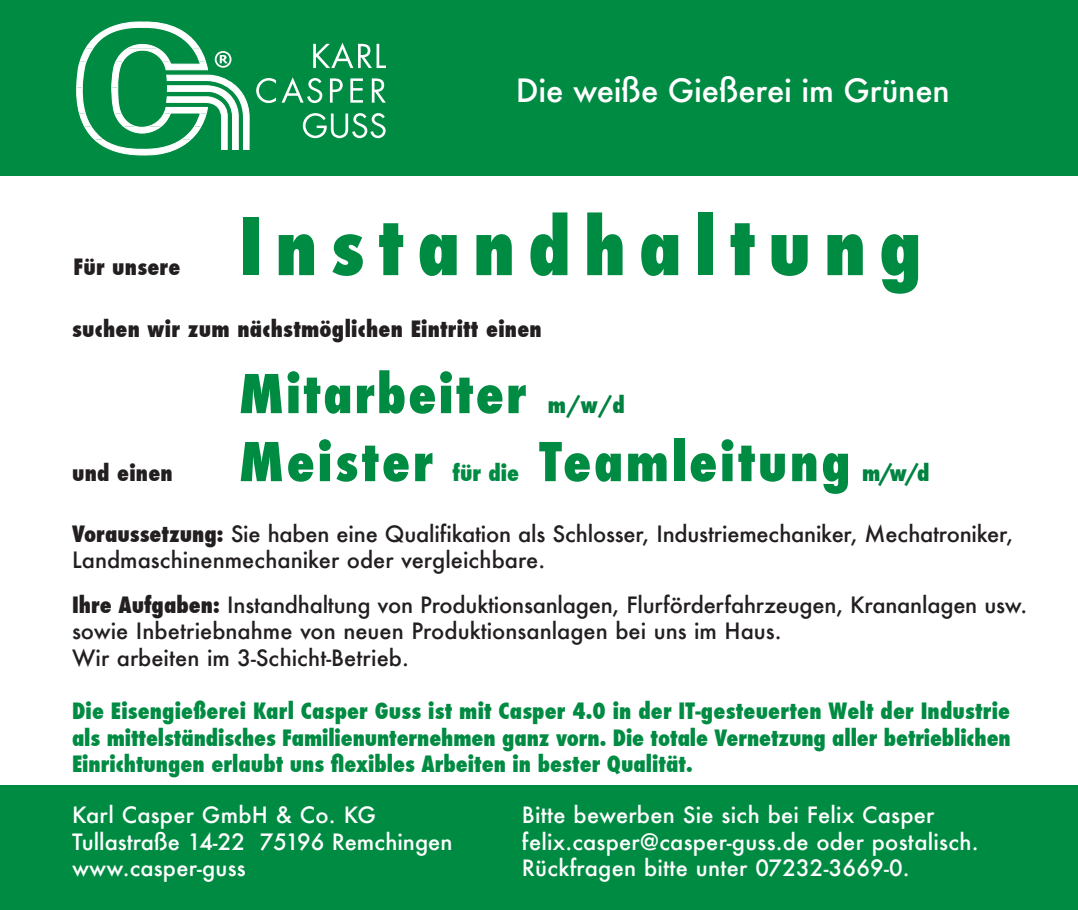
<style>
.page{position:relative;width:1078px;height:910px;background:#fff}
.page>*{position:absolute;margin:0;border:0;box-sizing:border-box;transform-origin:0 0}
.t1{font:800 condensed 76px "Futura";letter-spacing:.17em;color:#008b43}
.t2{font:800 condensed 52px "Futura";letter-spacing:.05em;color:#008b43}
.t3{font:500 31.4px "Futura";letter-spacing:-.005em;color:#fff}
.t4{font:500 22px/26.6px "Futura";letter-spacing:-.01em;color:#231f20}
.t5{font:800 condensed 22px/26.6px "Futura";color:#008b43;text-align:justify}
.t6{font:500 22px/26.6px "Futura";letter-spacing:.01em;color:#fff}
.t7{font:800 condensed 22px "Futura";letter-spacing:.01em;color:#231f20}
.t8{font:800 condensed 22px "Futura";color:#008240}
.s1{font-weight:800;font-stretch:condensed}
</style>
<div class="page">
<div style="left:0;top:0;width:1077px;height:176px;background:#008b43"></div>
<svg style="left:256px;top:77px;width:130px;height:26px"></svg>
<svg style="left:313px;top:43px;width:73px;height:25px"></svg>
<svg style="left:303px;top:113px;width:82px;height:25px"></svg>
<svg style="left:76px;top:21px;width:174px;height:135px"></svg>
<div style="left:0;top:785px;width:1077px;height:125px;background:#008b43"></div>
<p class="t7" style="left:73px;top:252px;width:109px">Für unsere</p>
<h3 class="t3" style="left:516px;top:69px;width:435px">Die weiße Gießerei im Grünen</h3>
<h1 class="t1" style="left:239px;top:195px;width:684px">Instandhaltung</h1>
<p class="t7" style="left:72px;top:314px;width:471px">suchen wir zum nächstmöglichen Eintritt einen</p>
<p class="t7" style="left:72px;top:458px;width:102px">und einen</p>
<h2 class="t2" style="left:239px;top:358px;width:289px">Mitarbeiter</h2>
<h2 class="t2" style="left:239px;top:426px;width:195px">Meister</h2>
<p class="t5" style="left:452px;top:460px;width:68px">für die</p>
<p class="t8" style="left:547px;top:390px;width:78px">m/w/d</p>
<h2 class="t2" style="left:539px;top:426px;width:312px">Teamleitung</h2>
<p class="t8" style="left:861px;top:458px;width:69px">m/w/d</p>
<p class="t4" style="left:72px;top:520px;width:942px"><span class="s1">Voraussetzung:</span> Sie haben eine Qualifikation als Schlosser, Industriemechaniker, Mechatroniker,<br>Landmaschinenmechaniker oder vergleichbare.</p>
<p class="t4" style="left:72px;top:591px;width:956px"><span class="s1">Ihre Aufgaben:</span> Instandhaltung von Produktionsanlagen, Flurförderfahrzeugen, Krananlagen usw. sowie Inbetriebnahme von neuen Produktionsanlagen bei uns im Haus.<br>Wir arbeiten im 3-Schicht-Betrieb.</p>
<p class="t5" style="left:72px;top:698px;width:940px">Die Eisengießerei Karl Casper Guss ist mit Casper 4.0 in der IT-gesteuerten Welt der Industrie als mittelständisches Familienunternehmen ganz vorn. Die totale Vernetzung aller betrieblichen Einrichtungen erlaubt uns flexibles Arbeiten in bester Qualität.</p>
<p class="t6" style="left:72px;top:801px;width:382px">Karl Casper GmbH &amp; Co. KG<br>Tullastraße 14-22 75196 Remchingen www.casper-guss</p>
<p class="t6" style="left:522px;top:801px;width:458px">Bitte bewerben Sie sich bei Felix Casper felix.casper@casper-guss.de oder postalisch.<br>Rückfragen bitte unter 07232-3669-0.</p>
</div>
